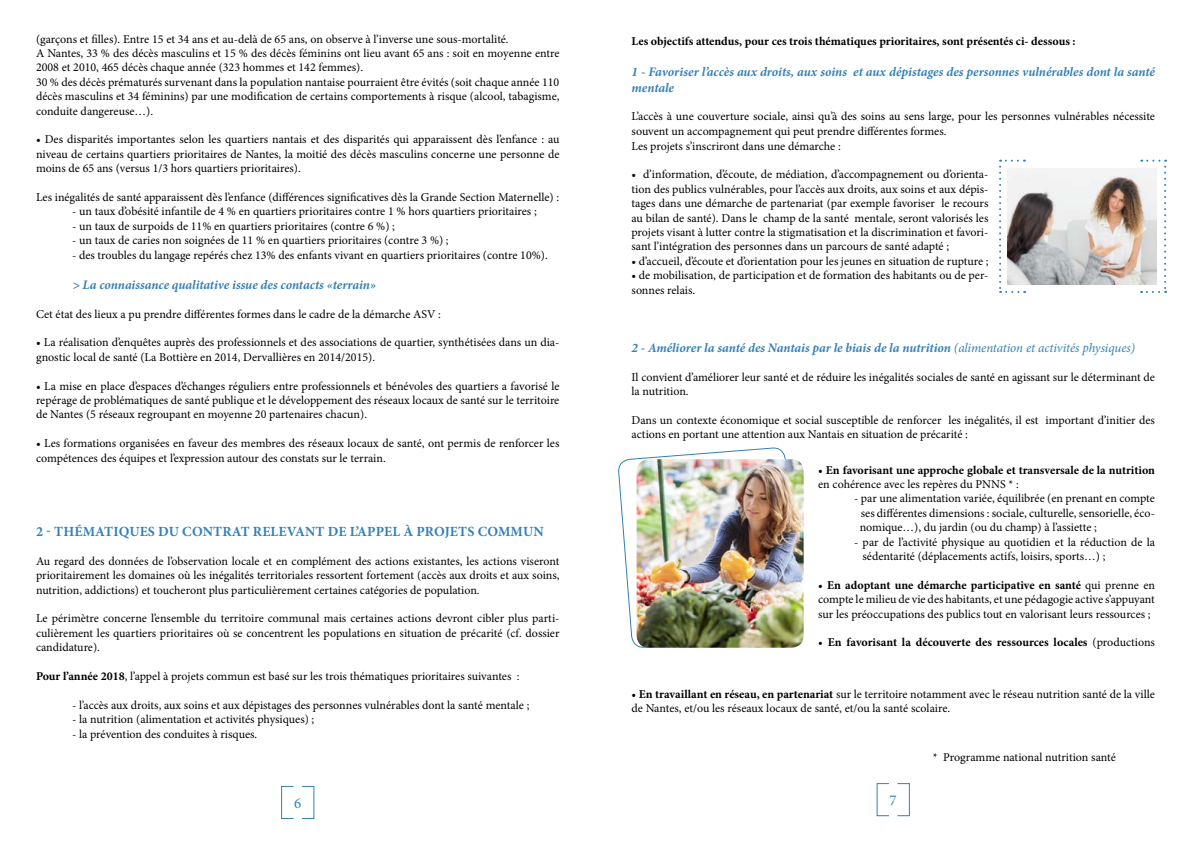
<style>
.page{position:relative;width:1191px;height:842px;background:#fff}
.page>*{position:absolute;margin:0;border:0;box-sizing:border-box;transform-origin:0 0}
.t1{font:15px "Minion Pro";color:#3380b6}
.t2{font:700 14px "Minion Pro";letter-spacing:.01em;color:#3380b6}
.t3{font:italic 700 13px/15.6px "Minion Pro";letter-spacing:-.005em;color:#3380b6}
.t4{font:12px/14.4px "Minion Pro";color:#000}
.t5{font:700 12px/14.4px "Minion Pro";color:#000}
.s1{font-weight:700}
.s2{font-weight:400}
</style>
<div class="page">
<svg style="left:618px;top:447px;width:168px;height:199px"></svg>
<div style="left:281px;top:786px;width:13px;height:33px;border:1px solid #3380b6"></div>
<div style="left:897px;top:783px;width:13px;height:33px;border:1px solid #3380b6"></div>
<img style="left:1025px;top:168px;width:116px;height:116px">
<svg style="left:999px;top:160px;width:26px;height:133px"></svg>
<svg style="left:1141px;top:160px;width:25px;height:133px"></svg>
<img style="left:636px;top:459px;width:167px;height:189px">
<p class="t4" style="left:36px;top:32px;width:525px">(garçons et filles). Entre 15 et 34 ans et au-delà de 65 ans, on observe à l’inverse une sous-mortalité.<br>A Nantes, 33 % des décès masculins et 15 % des décès féminins ont lieu avant 65 ans : soit en moyenne entre 2008 et 2010, 465 décès chaque année (323 hommes et 142 femmes).<br>30 % des décès prématurés survenant dans la population nantaise pourraient être évités (soit chaque année 110 décès masculins et 34 féminins) par une modification de certains comportements à risque (alcool, tabagisme, conduite dangereuse…).</p>
<p class="t4" style="left:36px;top:132px;width:525px;text-align:justify">• Des disparités importantes selon les quartiers nantais et des disparités qui apparaissent dès l’enfance : au niveau de certains quartiers prioritaires de Nantes, la moitié des décès masculins concerne une personne de moins de 65 ans (versus 1/3 hors quartiers prioritaires).</p>
<p class="t4" style="left:36px;top:190px;width:525px">Les inégalités de santé apparaissent dès l’enfance (différences significatives dès la Grande Section Maternelle) :</p>
<p class="t4" style="left:72px;top:204px;width:466px">- un taux d’obésité infantile de 4 % en quartiers prioritaires contre 1 % hors quartiers prioritaires ;</p>
<p class="t4" style="left:72px;top:219px;width:324px">- un taux de surpoids de 11% en quartiers prioritaires (contre 6 %) ;</p>
<p class="t4" style="left:72px;top:233px;width:378px">- un taux de caries non soignées de 11 % en quartiers prioritaires (contre 3 %) ;</p>
<p class="t4" style="left:72px;top:248px;width:477px">- des troubles du langage repérés chez 13% des enfants vivant en quartiers prioritaires (contre 10%).</p>
<p class="t3" style="left:72px;top:276px;width:306px">&gt; La connaissance qualitative issue des contacts «terrain»</p>
<p class="t4" style="left:36px;top:306px;width:406px">Cet état des lieux a pu prendre différentes formes dans le cadre de la démarche ASV :</p>
<p class="t4" style="left:36px;top:335px;width:525px">• La réalisation d’enquêtes auprès des professionnels et des associations de quartier, synthétisées dans un dia&shy;gnostic local de santé (La Bottière en 2014, Dervallières en 2014/2015).</p>
<p class="t4" style="left:36px;top:378px;width:525px;text-align:justify">• La mise en place d’espaces d’échanges réguliers entre professionnels et bénévoles des quartiers a favorisé le repérage de problématiques de santé publique et le développement des réseaux locaux de santé sur le territoire de Nantes (5 réseaux regroupant en moyenne 20 partenaires chacun).</p>
<p class="t4" style="left:36px;top:436px;width:525px">• Les formations organisées en faveur des membres des réseaux locaux de santé, ont permis de renforcer les compétences des équipes et l’expression autour des constats sur le terrain.</p>
<p class="t2" style="left:36px;top:522px;width:509px">2 - THÉMATIQUES DU CONTRAT RELEVANT DE L’APPEL À PROJETS COMMUN</p>
<p class="t4" style="left:36px;top:554px;width:525px;text-align:justify">Au regard des données de l’observation locale et en complément des actions existantes, les actions viseront prioritairement les domaines où les inégalités territoriales ressortent fortement (accès aux droits et aux soins, nutrition, addictions) et toucheront plus particulièrement certaines catégories de population.</p>
<p class="t4" style="left:36px;top:611px;width:525px;text-align:justify">Le périmètre concerne l’ensemble du territoire communal mais certaines actions devront cibler plus parti&shy;culièrement les quartiers prioritaires où se concentrent les populations en situation de précarité (cf. dossier candidature).</p>
<p class="t4" style="left:36px;top:669px;width:485px"><span class="s1">Pour l’année 2018</span>, l’appel à projets commun est basé sur les trois thématiques prioritaires suivantes :</p>
<p class="t4" style="left:72px;top:698px;width:459px">- l’accès aux droits, aux soins et aux dépistages des personnes vulnérables dont la santé mentale ;</p>
<p class="t4" style="left:72px;top:712px;width:244px">- la nutrition (alimentation et activités physiques) ;</p>
<p class="t4" style="left:72px;top:726px;width:187px">- la prévention des conduites à risques.</p>
<p class="t5" style="left:631px;top:34px;width:445px">Les objectifs attendus, pour ces trois thématiques prioritaires, sont présentés ci- dessous :</p>
<p class="t3" style="left:631px;top:64px;width:525px">1 - Favoriser l’accès aux droits, aux soins et aux dépistages des personnes vulnérables dont la santé mentale</p>
<p class="t4" style="left:631px;top:109px;width:525px">L’accès à une couverture sociale, ainsi qu’à des soins au sens large, pour les personnes vulnérables nécessite souvent un accompagnement qui peut prendre différentes formes.</p>
<p class="t4" style="left:631px;top:139px;width:211px">Les projets s’inscriront dans une démarche :</p>
<p class="t4" style="left:631px;top:167px;width:358px;text-align:justify">• d’information, d’écoute, de médiation, d’accompagnement ou d’orienta&shy;tion des publics vulnérables, pour l’accès aux droits, aux soins et aux dépis&shy;tages dans une démarche de partenariat (par exemple favoriser le recours au bilan de santé). Dans le champ de la santé mentale, seront valorisés les projets visant à lutter contre la stigmatisation et la discrimination et favori&shy;sant l’intégration des personnes dans un parcours de santé adapté ;</p>
<p class="t4" style="left:631px;top:254px;width:358px">• d’accueil, d’écoute et d’orientation pour les jeunes en situation de rupture ;</p>
<p class="t4" style="left:631px;top:268px;width:358px">• de mobilisation, de participation et de formation des habitants ou de per&shy;sonnes relais.</p>
<p class="t3" style="left:631px;top:340px;width:505px">2 - Améliorer la santé des Nantais par le biais de la nutrition <span class="s2">(alimentation et activités physiques)</span></p>
<p class="t4" style="left:631px;top:370px;width:525px">Il convient d’améliorer leur santé et de réduire les inégalités sociales de santé en agissant sur le déterminant de la nutrition.</p>
<p class="t4" style="left:631px;top:413px;width:525px">Dans un contexte économique et social susceptible de renforcer les inégalités, il est important d’initier des actions en portant une attention aux Nantais en situation de précarité :</p>
<p class="t5" style="left:818px;top:462px;width:338px"><span class="s2">•</span> En favorisant une approche globale et transversale de la nutrition <span class="s2">en cohérence avec les repères du PNNS * :</span></p>
<p class="t4" style="left:859px;top:491px;width:297px;text-align:justify;text-indent:-5px">- par une alimentation variée, équilibrée (en prenant en compte ses différentes dimensions : sociale, culturelle, sensorielle, éco&shy;nomique…), du jardin (ou du champ) à l’assiette ;</p>
<p class="t4" style="left:862px;top:535px;width:294px;text-indent:-8px">- par de l’activité physique au quotidien et la réduction de la sédentarité (déplacements actifs, loisirs, sports…) ;</p>
<p class="t4" style="left:818px;top:578px;width:338px;text-align:justify">• <span class="s1">En adoptant une démarche participative en santé</span> qui prenne en compte le milieu de vie des habitants, et une pédagogie active s’appuyant sur les préoccupations des publics tout en valorisant leurs ressources ;</p>
<p class="t5" style="left:818px;top:635px;width:338px"><span class="s2">•</span> En favorisant la découverte des ressources locales <span class="s2">(productions</span></p>
<p class="t4" style="left:631px;top:687px;width:525px">• <span class="s1">En travaillant en réseau, en partenariat</span> sur le territoire notamment avec le réseau nutrition santé de la ville de Nantes, et/ou les réseaux locaux de santé, et/ou la santé scolaire.</p>
<p class="t4" style="left:933px;top:750px;width:184px">* Programme national nutrition santé</p>
<p class="t1" style="left:294px;top:793px;width:9px">6</p>
<p class="t1" style="left:889px;top:790px;width:9px">7</p>
</div>
